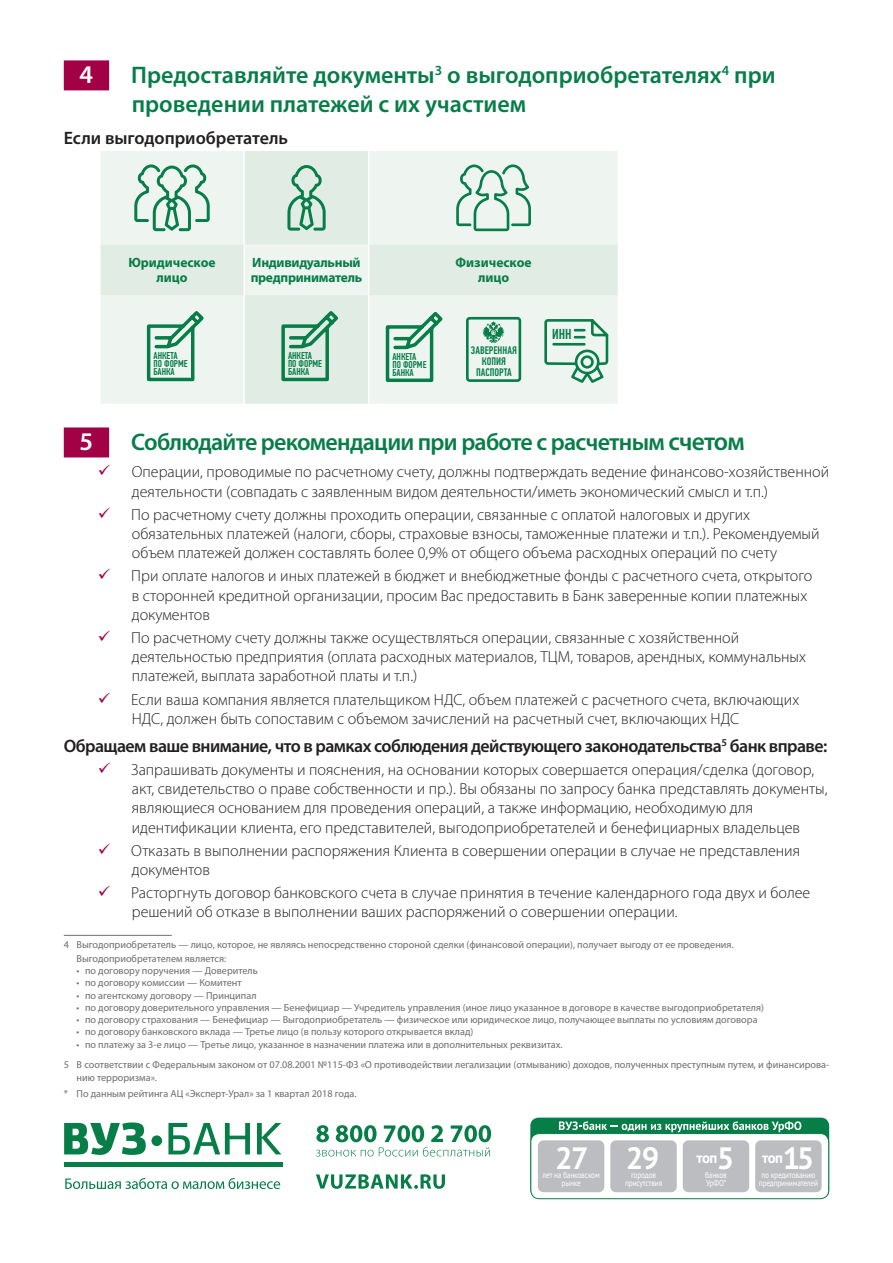
<style>
.page{position:relative;width:893px;height:1263px;background:#fff}
.page>*{position:absolute;margin:0;border:0;box-sizing:border-box;transform-origin:0 0}
.t1{font:700 30.9px "PT Sans";color:#fff}
.Заголовок_ВУЗ{font:600 25.5px "Myriad Pro";color:#fff}
.Заголовок_ВУЗ-2{font:600 24px/28.8px "Myriad Pro";letter-spacing:-.005em;color:#077d48}
.Заголовок_ВУЗ-3{font:600 24px "Myriad Pro";letter-spacing:-.03em;color:#077d48}
.Подзаголовок_ВУЗ{font:600 18px "Myriad Pro";letter-spacing:-.03em;color:#231f20}
.Подзаголовок_ВУЗ-2{font:600 18px "Myriad Pro";color:#231f20}
.t2{font:300 16.05px/19.2px "Myriad Pro";color:#231f20}
.t3{font:700 14.85px "PT Sans";letter-spacing:-.04em;color:#fff}
.t4{font:500 14.55px "PF Din Text Comp Pro";color:#077d48}
.Основной{font:700 13.5px/14.9px "Myriad Pro";letter-spacing:-.015em;color:#077d48;text-align:center}
.t5{font:500 10.95px/10.9px "PF Din Text Comp Pro";color:#077d48;text-align:center}
.Сноска_ВУЗ{font:10.2px/12.3px "Myriad Pro";color:#6c6d70}
.t6{font:500 10.05px/8.1px "PF Din Text Comp Pro";color:#077d48}
.t7{font:8.7px/7.8px "PT Sans";letter-spacing:-.02em;color:#fff;text-align:center;scale:.84 1}
.s1{font-size:25.5px}
.s2{font-size:30.9px}
</style>
<div class="page">
<div style="left:64px;top:60px;width:45px;height:30px;background:#a30146"></div>
<div style="left:64px;top:427px;width:45px;height:30px;background:#a30146"></div>
<hr style="left:64px;top:935px;width:108px;height:1px;background:#6c6d70">
<svg style="left:100px;top:151px;width:518px;height:253px;background:#e9f1ec"></svg>
<hr style="left:244px;top:151px;width:1px;height:94px;background:#fff">
<hr style="left:368px;top:151px;width:1px;height:94px;background:#fff">
<hr style="left:244px;top:245px;width:1px;height:50px;background:#fff">
<hr style="left:368px;top:245px;width:1px;height:50px;background:#fff">
<hr style="left:244px;top:295px;width:1px;height:109px;background:#fff">
<hr style="left:368px;top:295px;width:1px;height:109px;background:#fff">
<svg style="left:134px;top:164px;width:76px;height:67px;background:#b1d5c4"></svg>
<svg style="left:287px;top:165px;width:39px;height:66px;background:#9fcab5"></svg>
<svg style="left:456px;top:164px;width:75px;height:67px;background:#bcdbcd"></svg>
<svg style="left:145px;top:308px;width:62px;height:75px;background:#b9d9ca"></svg>
<svg style="left:280px;top:308px;width:61px;height:75px;background:#aed2bf"></svg>
<svg style="left:384px;top:309px;width:62px;height:75px;background:#b9d9ca"></svg>
<div style="left:466px;top:317px;width:55px;height:65px;border:3px solid #077d48;border-radius:2px"></div>
<svg style="left:483px;top:321px;width:21px;height:22px"></svg>
<svg style="left:543px;top:314px;width:68px;height:71px;background:#badacb"></svg>
<div style="left:64px;top:1162px;width:218px;height:5px;background:#077d48"></div>
<div style="left:151px;top:1135px;width:11px;height:11px;background:#077d48;border-radius:50%"></div>
<svg style="left:64px;top:1122px;width:82px;height:33px"></svg>
<svg style="left:168px;top:1123px;width:113px;height:31px"></svg>
<svg style="left:316px;top:1125px;width:175px;height:31px"></svg>
<svg style="left:316px;top:1174px;width:129px;height:15px"></svg>
<svg style="left:65px;top:1178px;width:215px;height:11px"></svg>
<div style="left:530px;top:1117px;width:299px;height:81px;background:#077d48;border-radius:8px"></div>
<div style="left:531px;top:1133px;width:298px;height:66px;background:#fff;border-radius:8px"></div>
<div style="left:530px;top:1133px;width:299px;height:66px;border:1px solid #077d48;border-radius:8px"></div>
<svg style="left:559px;top:1121px;width:242px;height:11px"></svg>
<div style="left:538px;top:1140px;width:66px;height:52px;background:#bcbdc0;border-radius:6px"></div>
<div style="left:610px;top:1140px;width:67px;height:52px;background:#bcbdc0;border-radius:6px"></div>
<div style="left:683px;top:1140px;width:66px;height:52px;background:#bcbdc0;border-radius:6px"></div>
<div style="left:755px;top:1140px;width:67px;height:52px;background:#bcbdc0;border-radius:6px"></div>
<p class="Заголовок_ВУЗ" style="left:80px;top:58px;width:15px">4</p>
<p class="Заголовок_ВУЗ-2" style="left:131px;top:60px;width:646px">Предоставляйте документы<sup>3</sup> о выгодоприобретателях<sup>4</sup> при проведении платежей с их участием</p>
<p class="Подзаголовок_ВУЗ-2" style="left:64px;top:126px;width:226px">Если выгодоприобретатель</p>
<p class="Основной" style="left:128px;top:255px;width:89px">Юридическое лицо</p>
<p class="Основной" style="left:252px;top:255px;width:110px">Индивидуальный</p>
<p class="Основной" style="left:251px;top:270px;width:113px">предприниматель</p>
<p class="Основной" style="left:456px;top:255px;width:77px">Физическое лицо</p>
<p class="t6" style="left:154px;top:351px;width:36px">АНКЕТА<br>ПО ФОРМЕ<br>БАНКА</p>
<p class="t6" style="left:288px;top:351px;width:36px">АНКЕТА<br>ПО ФОРМЕ<br>БАНКА</p>
<p class="t6" style="left:392px;top:352px;width:36px">АНКЕТА<br>ПО ФОРМЕ<br>БАНКА</p>
<p class="t5" style="left:471px;top:345px;width:47px">ЗАВЕРЕННАЯ<br>КОПИЯ<br>ПАСПОРТА</p>
<p class="t4" style="left:552px;top:325px;width:21px">ИНН</p>
<p class="Заголовок_ВУЗ" style="left:80px;top:425px;width:15px">5</p>
<p class="Заголовок_ВУЗ-3" style="left:131px;top:427px;width:615px">Соблюдайте рекомендации при работе с расчетным <span class="s1">счетом</span></p>
<p class="t2" style="left:132px;top:463px;width:699px">Операции, проводимые по расчетному счету, должны подтверждать ведение финансово-хозяйственной деятельности (совпадать с заявленным видом деятельности/иметь экономический смысл и т.п.)</p>
<p class="t2" style="left:131px;top:505px;width:690px">По расчетному счету должны проходить операции, связанные с оплатой налоговых и других обязательных платежей (налоги, сборы, страховые взносы, таможенные платежи и т.п.). Рекомендуемый объем платежей должен составлять более 0,9% от общего объема расходных операций по счету</p>
<p class="t2" style="left:131px;top:567px;width:683px">При оплате налогов и иных платежей в бюджет и внебюджетные фонды с расчетного счета, открытого в сторонней кредитной организации, просим Вас предоставить в Банк заверенные копии платежных документов</p>
<p class="t2" style="left:131px;top:628px;width:676px">По расчетному счету должны также осуществляться операции, связанные с хозяйственной деятельностью предприятия (оплата расходных материалов, ТЦМ, товаров, арендных, коммунальных платежей, выплата заработной платы и т.п.)</p>
<p class="t2" style="left:131px;top:690px;width:669px">Если ваша компания является плательщиком НДС, объем платежей с расчетного счета, включающих<br>НДС, должен быть сопоставим с объемом зачислений на расчетный счет, включающих НДС</p>
<p class="Подзаголовок_ВУЗ" style="left:64px;top:734px;width:765px">Обращаем ваше внимание, что в рамках соблюдения действующего законодательства<sup>5</sup> банк вправе:</p>
<p class="t2" style="left:131px;top:760px;width:698px">Запрашивать документы и пояснения, на основании которых совершается операция/сделка (договор, акт, свидетельство о праве собственности и пр.). Вы обязаны по запросу банка представлять документы, являющиеся основанием для проведения операций, а также информацию, необходимую для идентификации клиента, его представителей, выгодоприобретателей и бенефициарных владельцев</p>
<p class="t2" style="left:131px;top:841px;width:670px">Отказать в выполнении распоряжения Клиента в совершении операции в случае не представления документов</p>
<p class="t2" style="left:131px;top:883px;width:680px">Расторгнуть договор банковского счета в случае принятия в течение календарного года двух и более решений об отказе в выполнении ваших распоряжений о совершении операции.</p>
<p class="Сноска_ВУЗ" style="left:64px;top:938px;width:671px">4 Выгодоприобретатель — лицо, которое, не являясь непосредственно стороной сделки (финансовой операции), получает выгоду от ее проведения.</p>
<p class="Сноска_ВУЗ" style="left:77px;top:952px;width:151px">Выгодоприобретателем является:</p>
<p class="Сноска_ВУЗ" style="left:77px;top:964px;width:183px">• по договору поручения — Доверитель</p>
<p class="Сноска_ВУЗ" style="left:77px;top:977px;width:167px">• по договору комиссии — Комитент</p>
<p class="Сноска_ВУЗ" style="left:77px;top:989px;width:181px">• по агентскому договору — Принципал</p>
<p class="Сноска_ВУЗ" style="left:77px;top:1001px;width:689px">• по договору доверительного управления — Бенефициар — Учредитель управления (иное лицо указанное в договоре в качестве выгодоприобретателя)</p>
<p class="Сноска_ВУЗ" style="left:77px;top:1013px;width:682px">• по договору страхования — Бенефициар — Выгодоприобретатель — физическое или юридическое лицо, получающее выплаты по условиям договора</p>
<p class="Сноска_ВУЗ" style="left:77px;top:1026px;width:398px">• по договору банковского вклада — Третье лицо (в пользу которого открывается вклад)</p>
<p class="Сноска_ВУЗ" style="left:77px;top:1038px;width:487px">• по платежу за 3-е лицо — Третье лицо, указанное в назначении платежа или в дополнительных реквизитах.</p>
<p class="Сноска_ВУЗ" style="left:77px;top:1059px;width:754px;text-indent:-13px">5 В соответствии с Федеральным законом от 07.08.2001 №115-ФЗ «О противодействии легализации (отмыванию) доходов, полученных преступным путем, и финансирова&shy;нию терроризма».</p>
<p class="Сноска_ВУЗ" style="left:64px;top:1087px;width:294px">* По данным рейтинга АЦ «Эксперт-Урал» за 1 квартал 2018 года.</p>
<p class="t1" style="left:555px;top:1137px;width:35px">27</p>
<p class="t7" style="left:543px;top:1171px;width:70px">лет на банковском рынке</p>
<p class="t1" style="left:626px;top:1137px;width:35px">29</p>
<p class="t7" style="left:625px;top:1171px;width:46px">городов присутствия</p>
<p class="t3" style="left:697px;top:1148px;width:39px">топ<span class="s2">5</span></p>
<p class="t7" style="left:705px;top:1171px;width:27px;text-align:left">банков<br>УрФО*</p>
<p class="t3" style="left:762px;top:1148px;width:54px">топ<span class="s2">15</span></p>
<p class="t7" style="left:759px;top:1171px;width:72px;text-align:left">по кредитованию предпринимателей</p>
</div>
